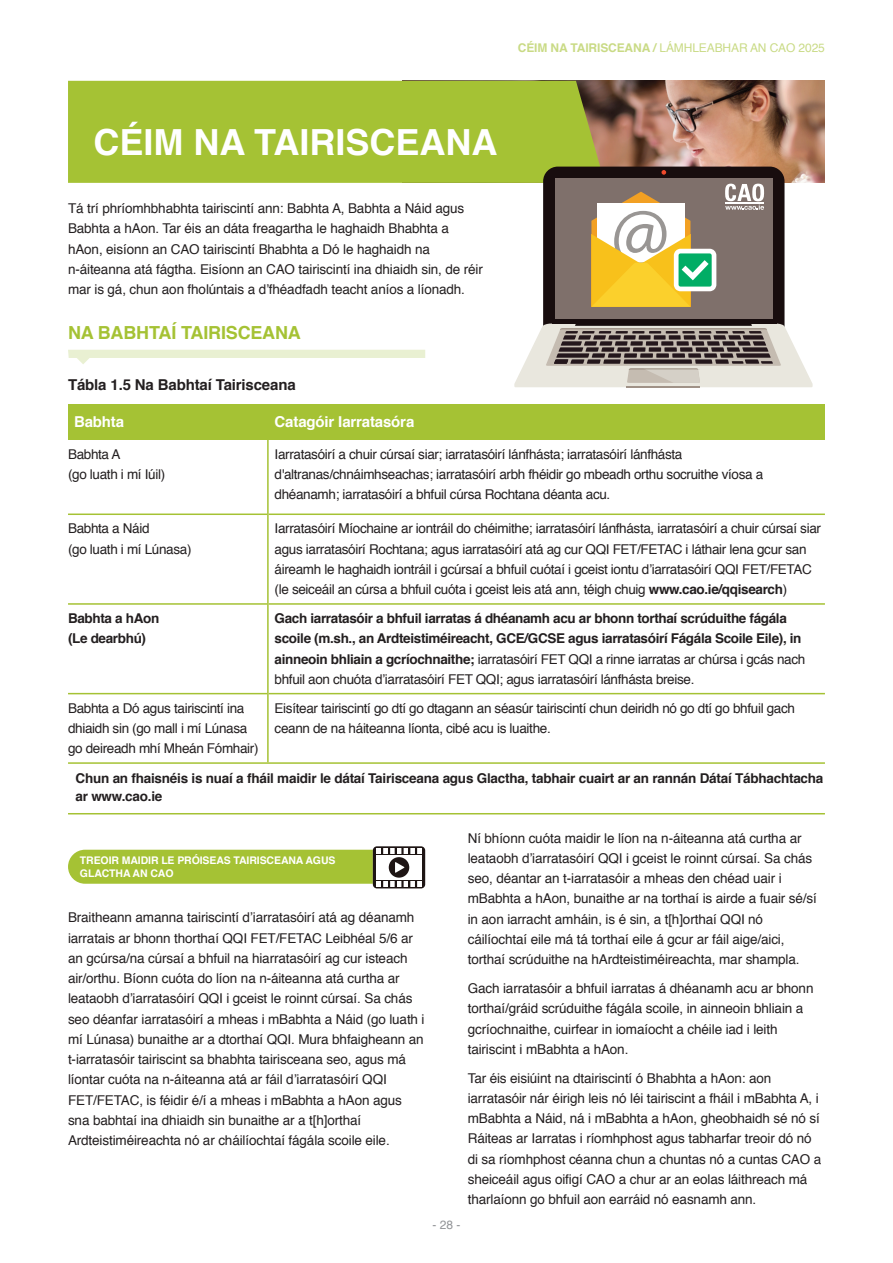
<style>
.page{position:relative;width:893px;height:1263px;background:#fff}
.page>*{position:absolute;margin:0;border:0;box-sizing:border-box;transform-origin:0 0}
.t1{font:700 36px "Helvetica";color:#fff}
.t2{font:700 18px "Helvetica";letter-spacing:-.01em;color:#a5c234}
.t3{font:700 15px "Helvetica";letter-spacing:-.01em;color:#231f20}
.t4{font:700 15px "Helvetica";letter-spacing:-.01em;color:#fff}
.t5{font:13.5px/20.2px "Helvetica";letter-spacing:-.01em;color:#231f20}
.t6{font:700 13.5px/20.2px "Helvetica";letter-spacing:-.025em;color:#231f20}
.t7{font:12px "Helvetica";letter-spacing:-.01em;color:rgb(165 194 52/.6)}
.t8{font:12px "Helvetica";color:#939598}
.t9{font:700 10.5px/12.6px "Helvetica";letter-spacing:-.01em;color:#fff}
.s1{font-weight:700}
.s2{font-weight:400}
</style>
<div class="page">
<img style="left:605px;top:81px;width:220px;height:102px">
<div style="left:68px;top:81px;width:537px;height:102px;background:#a5c234"></div>
<svg style="left:68px;top:350px;width:357px;height:14px"></svg>
<div style="left:68px;top:404px;width:199px;height:36px;background:#a5c234"></div>
<div style="left:269px;top:404px;width:556px;height:36px;background:#a5c234"></div>
<hr style="left:267px;top:404px;width:2px;height:358px;background:#a5c234">
<hr style="left:68px;top:513px;width:199px;height:2px;background:#a5c234">
<hr style="left:269px;top:513px;width:556px;height:2px;background:#a5c234">
<hr style="left:68px;top:603px;width:199px;height:2px;background:#a5c234">
<hr style="left:269px;top:603px;width:556px;height:2px;background:#a5c234">
<hr style="left:68px;top:693px;width:199px;height:1px;background:#a5c234">
<hr style="left:269px;top:693px;width:556px;height:1px;background:#a5c234">
<hr style="left:68px;top:762px;width:757px;height:2px;background:#a5c234">
<hr style="left:68px;top:813px;width:757px;height:1px;background:#a5c234">
<svg style="left:514px;top:167px;width:299px;height:221px"></svg>
<div style="left:68px;top:850px;width:343px;height:34px;background:#a5c234;border-radius:17px"></div>
<div style="left:373px;top:846px;width:52px;height:42px;background:#1e1514;border-radius:4px"></div>
<div style="left:376px;top:855px;width:46px;height:25px;background:#fff"></div>
<svg style="left:376px;top:881px;width:46px;height:6px"></svg>
<svg style="left:376px;top:848px;width:46px;height:6px"></svg>
<div style="left:389px;top:857px;width:20px;height:21px;background:#1e1514;border-radius:50%"></div>
<svg style="left:395px;top:862px;width:9px;height:11px"></svg>
<p class="t7" style="left:518px;top:42px;width:309px"><span class="s1">CÉIM NA TAIRISCEANA /</span> LÁMHLEABHAR AN CAO 2025</p>
<p class="t1" style="left:94px;top:127px;width:406px">CÉIM NA TAIRISCEANA</p>
<p class="t5" style="left:68px;top:199px;width:416px">Tá trí phríomhbhabhta tairiscintí ann: Babhta A, Babhta a Náid agus Babhta a hAon. Tar éis an dáta freagartha le haghaidh Bhabhta a hAon, eisíonn an CAO tairiscintí Bhabhta a Dó le haghaidh na n-áiteanna atá fágtha. Eisíonn an CAO tairiscintí ina dhiaidh sin, de réir mar is gá, chun aon fholúntais a d’fhéadfadh teacht aníos a líonadh.</p>
<p class="t2" style="left:68px;top:325px;width:234px">NA BABHTAÍ TAIRISCEANA</p>
<p class="t3" style="left:68px;top:379px;width:229px">Tábla 1.5 Na Babhtaí Tairisceana</p>
<p class="t4" style="left:74px;top:415px;width:52px">Babhta</p>
<p class="t4" style="left:275px;top:415px;width:141px">Catagóir Iarratasóra</p>
<p class="t5" style="left:68px;top:445px;width:99px">Babhta A<br>(go luath i mí Iúil)</p>
<p class="t5" style="left:275px;top:445px;width:490px">Iarratasóirí a chuir cúrsaí siar; iarratasóirí lánfhásta; iarratasóirí lánfhásta d'altranas/chnáimhseachas; iarratasóirí arbh fhéidir go mbeadh orthu socruithe víosa a dhéanamh; iarratasóirí a bhfuil cúrsa Rochtana déanta acu.</p>
<p class="t5" style="left:68px;top:520px;width:125px">Babhta a Náid<br>(go luath i mí Lúnasa)</p>
<p class="t5" style="left:275px;top:520px;width:548px">Iarratasóirí Míochaine ar iontráil do chéimithe; iarratasóirí lánfhásta, iarratasóirí a chuir cúrsaí siar agus iarratasóirí Rochtana; agus iarratasóirí atá ag cur QQI FET/FETAC i láthair lena gcur san áireamh le haghaidh iontráil i gcúrsaí a bhfuil cuótaí i gceist iontu d’iarratasóirí QQI FET/FETAC (le seiceáil an cúrsa a bhfuil cuóta i gceist leis atá ann, téigh chuig <span class="s1">www.cao.ie/qqisearch</span>)</p>
<p class="t6" style="left:68px;top:609px;width:93px">Babhta a hAon (Le dearbhú)</p>
<p class="t6" style="left:275px;top:609px;width:532px">Gach iarratasóir a bhfuil iarratas á dhéanamh acu ar bhonn torthaí scrúduithe fágála scoile (m.sh., an Ardteistiméireacht, GCE/GCSE agus iarratasóirí Fágála Scoile Eile), in ainneoin bhliain a gcríochnaithe; <span class="s2">iarratasóirí FET QQI a rinne iarratas ar chúrsa i gcás nach bhfuil aon chuóta d’iarratasóirí FET QQI; agus iarratasóirí lánfhásta breise.</span></p>
<p class="t5" style="left:68px;top:699px;width:192px">Babhta a Dó agus tairiscintí ina dhiaidh sin (go mall i mí Lúnasa go deireadh mhí Mheán Fómhair)</p>
<p class="t5" style="left:275px;top:699px;width:522px">Eisítear tairiscintí go dtí go dtagann an séasúr tairiscintí chun deiridh nó go dtí go bhfuil gach ceann de na háiteanna líonta, cibé acu is luaithe.</p>
<p class="t6" style="left:76px;top:770px;width:749px;line-height:18px">Chun an fhaisnéis is nuaí a fháil maidir le dátaí Tairisceana agus Glactha, tabhair cuairt ar an rannán Dátaí Tábhachtacha ar www.cao.ie</p>
<p class="t9" style="left:80px;top:855px;width:257px">TREOIR MAIDIR LE PRÓISEAS TAIRISCEANA AGUS<br>GLACTHA AN CAO</p>
<p class="t5" style="left:68px;top:908px;width:358px">Braitheann amanna tairiscintí d’iarratasóirí atá ag déanamh iarratais ar bhonn thorthaí QQI FET/FETAC Leibhéal 5/6 ar an gcúrsa/na cúrsaí a bhfuil na hiarratasóirí ag cur isteach air/orthu. Bíonn cuóta do líon na n-áiteanna atá curtha ar leataobh d’iarratasóirí QQI i gceist le roinnt cúrsaí. Sa chás seo déanfar iarratasóirí a mheas i mBabhta a Náid (go luath i mí Lúnasa) bunaithe ar a dtorthaí QQI. Mura bhfaigheann an t-iarratasóir tairiscint sa bhabhta tairisceana seo, agus má líontar cuóta na n-áiteanna atá ar fáil d’iarratasóirí QQI FET/FETAC, is féidir é/í a mheas i mBabhta a hAon agus sna babhtaí ina dhiaidh sin bunaithe ar a t[h]orthaí Ardteistiméireachta nó ar cháilíochtaí fágála scoile eile.</p>
<p class="t5" style="left:468px;top:829px;width:351px">Ní bhíonn cuóta maidir le líon na n-áiteanna atá curtha ar leataobh d’iarratasóirí QQI i gceist le roinnt cúrsaí. Sa chás seo, déantar an t-iarratasóir a mheas den chéad uair i mBabhta a hAon, bunaithe ar na torthaí is airde a fuair sé/sí in aon iarracht amháin, is é sin, a t[h]orthaí QQI nó cáilíochtaí eile má tá torthaí eile á gcur ar fáil aige/aici, torthaí scrúduithe na hArdteistiméireachta, mar shampla.</p>
<p class="t5" style="left:468px;top:979px;width:347px">Gach iarratasóir a bhfuil iarratas á dhéanamh acu ar bhonn torthaí/gráid scrúduithe fágála scoile, in ainneoin bhliain a gcríochnaithe, cuirfear in iomaíocht a chéile iad i leith tairiscint i mBabhta a hAon.</p>
<p class="t5" style="left:468px;top:1069px;width:355px">Tar éis eisiúint na dtairiscintí ó Bhabhta a hAon: aon iarratasóir nár éirigh leis nó léi tairiscint a fháil i mBabhta A, i mBabhta a Náid, ná i mBabhta a hAon, gheobhaidh sé nó sí Ráiteas ar Iarratas i ríomhphost agus tabharfar treoir dó nó di sa ríomhphost céanna chun a chuntas nó a cuntas CAO a sheiceáil agus oifigí CAO a chur ar an eolas láithreach má tharlaíonn go bhfuil aon earráid nó easnamh ann.</p>
<p class="t8" style="left:432px;top:1220px;width:30px">- 28 -</p>
</div>
